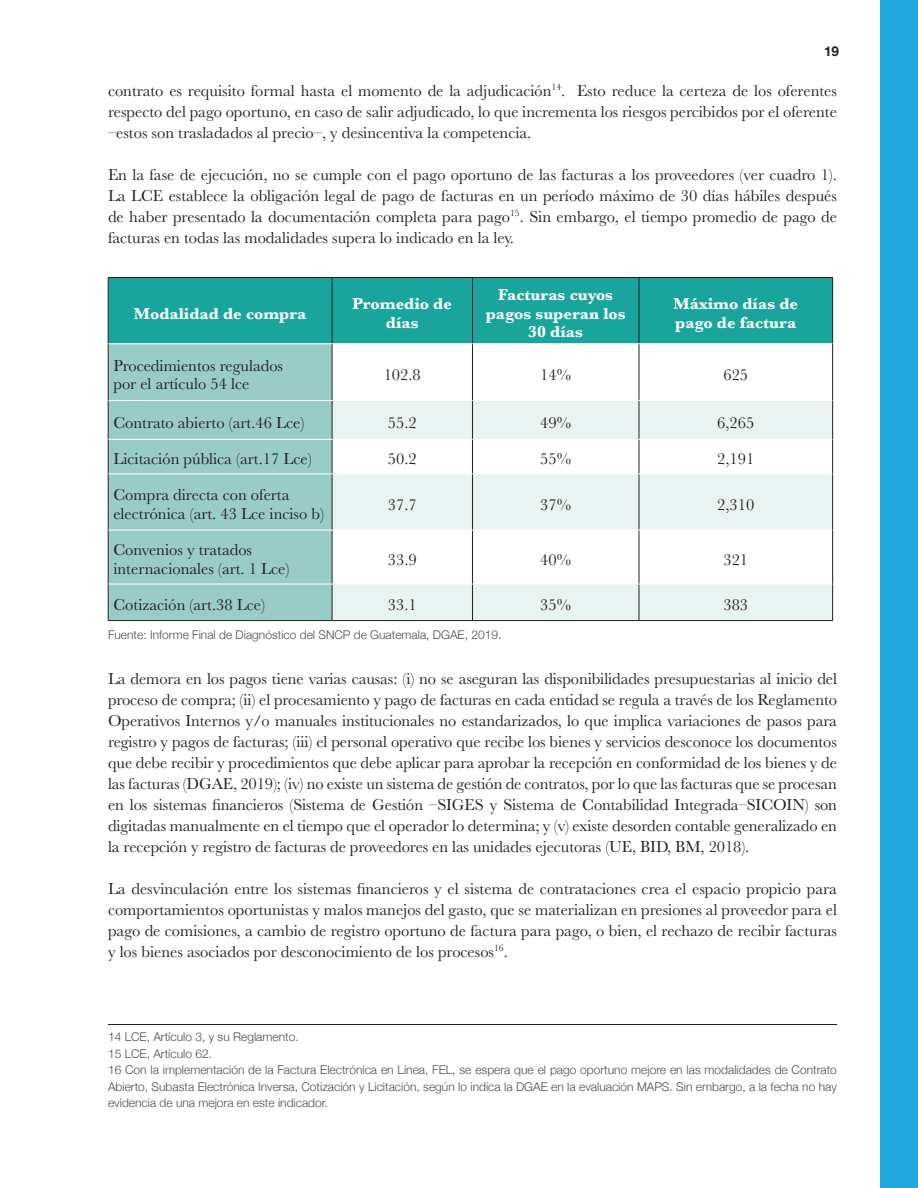
<style>
.page{position:relative;width:918px;height:1188px;background:#fff}
.page>*{position:absolute;margin:0;border:0;box-sizing:border-box;transform-origin:0 0}
.t1{font:16.5px/21px "Baskerville";color:#231f20;text-align:justify}
.t2{font:700 16.5px/19px "Baskerville";color:#fff;text-align:center}
.t3{font:700 13.5px "Helvetica Neue";color:#231f20}
.t4{font:300 12px/16.5px "Helvetica Neue";color:#4b4c4d;text-align:justify}
</style>
<div class="page">
<div style="left:880px;top:0;width:38px;height:1188px;background:#23a7df"></div>
<div style="left:109px;top:278px;width:723px;height:66px;background:#19a59b"></div>
<div style="left:109px;top:345px;width:223px;height:275px;background:#99cbc7"></div>
<svg style="left:333px;top:401px;width:499px;height:219px;fill:#e9f3f1"></svg>
<hr style="left:108px;top:277px;width:224px;height:1px;background:#231f20">
<hr style="left:108px;top:278px;width:1px;height:66px;background:#231f20">
<hr style="left:332px;top:277px;width:140px;height:1px;background:#231f20">
<hr style="left:332px;top:278px;width:1px;height:66px;background:#231f20">
<hr style="left:472px;top:277px;width:167px;height:1px;background:#231f20">
<hr style="left:472px;top:278px;width:1px;height:66px;background:#231f20">
<hr style="left:639px;top:277px;width:194px;height:1px;background:#231f20">
<hr style="left:639px;top:278px;width:1px;height:66px;background:#231f20">
<hr style="left:832px;top:278px;width:1px;height:66px;background:#231f20">
<hr style="left:108px;top:344px;width:1px;height:56px;background:#231f20">
<hr style="left:332px;top:344px;width:1px;height:56px;background:#231f20">
<hr style="left:472px;top:344px;width:1px;height:56px;background:#231f20">
<hr style="left:639px;top:344px;width:1px;height:56px;background:#231f20">
<hr style="left:832px;top:344px;width:1px;height:56px;background:#231f20">
<hr style="left:108px;top:400px;width:1px;height:39px;background:#231f20">
<hr style="left:332px;top:401px;width:1px;height:38px;background:#231f20">
<hr style="left:472px;top:401px;width:1px;height:38px;background:#231f20">
<hr style="left:639px;top:401px;width:1px;height:38px;background:#231f20">
<hr style="left:832px;top:400px;width:1px;height:39px;background:#231f20">
<hr style="left:108px;top:439px;width:1px;height:35px;background:#231f20">
<hr style="left:332px;top:440px;width:1px;height:34px;background:#231f20">
<hr style="left:472px;top:440px;width:1px;height:34px;background:#231f20">
<hr style="left:639px;top:440px;width:1px;height:34px;background:#231f20">
<hr style="left:832px;top:439px;width:1px;height:35px;background:#231f20">
<hr style="left:108px;top:474px;width:1px;height:56px;background:#231f20">
<hr style="left:332px;top:474px;width:1px;height:56px;background:#231f20">
<hr style="left:472px;top:474px;width:1px;height:56px;background:#231f20">
<hr style="left:639px;top:474px;width:1px;height:56px;background:#231f20">
<hr style="left:832px;top:474px;width:1px;height:56px;background:#231f20">
<hr style="left:108px;top:530px;width:1px;height:54px;background:#231f20">
<hr style="left:332px;top:530px;width:1px;height:54px;background:#231f20">
<hr style="left:472px;top:530px;width:1px;height:54px;background:#231f20">
<hr style="left:639px;top:530px;width:1px;height:54px;background:#231f20">
<hr style="left:832px;top:530px;width:1px;height:54px;background:#231f20">
<hr style="left:108px;top:584px;width:1px;height:36px;background:#231f20">
<hr style="left:332px;top:584px;width:1px;height:36px;background:#231f20">
<hr style="left:472px;top:584px;width:1px;height:36px;background:#231f20">
<hr style="left:639px;top:584px;width:1px;height:36px;background:#231f20">
<hr style="left:832px;top:584px;width:1px;height:36px;background:#231f20">
<hr style="left:108px;top:620px;width:224px;height:1px;background:#231f20">
<hr style="left:332px;top:620px;width:140px;height:1px;background:#231f20">
<hr style="left:472px;top:620px;width:167px;height:1px;background:#231f20">
<hr style="left:639px;top:620px;width:194px;height:1px;background:#231f20">
<hr style="left:108px;top:344px;width:224px;height:1px;background:#fff">
<hr style="left:332px;top:344px;width:140px;height:1px;background:#fff">
<hr style="left:472px;top:344px;width:167px;height:1px;background:#fff">
<hr style="left:639px;top:344px;width:193px;height:1px;background:#fff">
<hr style="left:108px;top:400px;width:224px;height:1px;background:#fff">
<hr style="left:108px;top:439px;width:224px;height:1px;background:#fff">
<hr style="left:332px;top:439px;width:140px;height:1px;background:#fff">
<hr style="left:472px;top:439px;width:167px;height:1px;background:#fff">
<hr style="left:639px;top:439px;width:193px;height:1px;background:#fff">
<hr style="left:108px;top:474px;width:224px;height:1px;background:#fff">
<hr style="left:332px;top:474px;width:140px;height:1px;background:#fff">
<hr style="left:472px;top:474px;width:167px;height:1px;background:#fff">
<hr style="left:639px;top:474px;width:193px;height:1px;background:#fff">
<hr style="left:108px;top:530px;width:224px;height:1px;background:#fff">
<hr style="left:332px;top:530px;width:140px;height:1px;background:#fff">
<hr style="left:472px;top:530px;width:167px;height:1px;background:#fff">
<hr style="left:639px;top:530px;width:193px;height:1px;background:#fff">
<hr style="left:108px;top:584px;width:224px;height:1px;background:#fff">
<hr style="left:332px;top:584px;width:140px;height:1px;background:#fff">
<hr style="left:472px;top:584px;width:167px;height:1px;background:#fff">
<hr style="left:639px;top:584px;width:193px;height:1px;background:#fff">
<hr style="left:108px;top:1024px;width:729px;height:1px;background:#231f20">
<p class="t3" style="left:824px;top:41px;width:17px">19</p>
<p class="t1" style="left:108px;top:80px;width:731px">contrato es requisito formal hasta el momento de la adjudicación<sup>14</sup>. Esto reduce la certeza de los oferentes respecto del pago oportuno, en caso de salir adjudicado, lo que incrementa los riesgos percibidos por el oferente –estos son trasladados al precio–, y desincentiva la competencia.</p>
<p class="t1" style="left:108px;top:164px;width:731px">En la fase de ejecución, no se cumple con el pago oportuno de las facturas a los proveedores (ver cuadro 1).<br>La LCE establece la obligación legal de pago de facturas en un período máximo de 30 días hábiles después de haber presentado la documentación completa para pago<sup>15</sup>. Sin embargo, el tiempo promedio de pago de facturas en todas las modalidades supera lo indicado en la ley.</p>
<p class="t2" style="left:134px;top:304px;width:174px">Modalidad de compra</p>
<p class="t2" style="left:352px;top:294px;width:101px">Promedio de días</p>
<p class="t2" style="left:486px;top:285px;width:141px">Facturas cuyos pagos superan los<br>30 días</p>
<p class="t2" style="left:673px;top:294px;width:126px">Máximo días de</p>
<p class="t2" style="left:675px;top:313px;width:123px">pago de factura</p>
<p class="t1" style="left:113px;top:355px;width:171px">Procedimientos regulados</p>
<p class="t1" style="left:113px;top:374px;width:137px">por el artículo 54 lce</p>
<p class="t1" style="left:384px;top:364px;width:39px">102.8</p>
<p class="t1" style="left:540px;top:364px;width:32px">14%</p>
<p class="t1" style="left:723px;top:364px;width:26px">625</p>
<p class="t1" style="left:113px;top:412px;width:192px">Contrato abierto (art.46 Lce)</p>
<p class="t1" style="left:388px;top:412px;width:30px">55.2</p>
<p class="t1" style="left:540px;top:412px;width:32px">49%</p>
<p class="t1" style="left:717px;top:412px;width:39px">6,265</p>
<p class="t1" style="left:113px;top:449px;width:200px">Licitación pública (art.17 Lce)</p>
<p class="t1" style="left:388px;top:449px;width:30px">50.2</p>
<p class="t1" style="left:540px;top:449px;width:32px">55%</p>
<p class="t1" style="left:717px;top:449px;width:39px">2,191</p>
<p class="t1" style="left:113px;top:486px;width:212px;line-height:18.9px">Compra directa con oferta electrónica (art. 43 Lce inciso b)</p>
<p class="t1" style="left:388px;top:494px;width:30px">37.7</p>
<p class="t1" style="left:540px;top:494px;width:32px">37%</p>
<p class="t1" style="left:717px;top:494px;width:39px">2,310</p>
<p class="t1" style="left:113px;top:541px;width:177px;line-height:18.9px">Convenios y tratados internacionales (art. 1 Lce)</p>
<p class="t1" style="left:388px;top:549px;width:30px">33.9</p>
<p class="t1" style="left:540px;top:549px;width:32px">40%</p>
<p class="t1" style="left:723px;top:549px;width:26px">321</p>
<p class="t1" style="left:113px;top:595px;width:153px">Cotización (art.38 Lce)</p>
<p class="t1" style="left:388px;top:595px;width:30px">33.1</p>
<p class="t1" style="left:540px;top:595px;width:32px">35%</p>
<p class="t1" style="left:723px;top:595px;width:26px">383</p>
<p class="t4" style="left:108px;top:625px;width:395px">Fuente: Informe Final de Diagnóstico del SNCP de Guatemala, DGAE, 2019.</p>
<p class="t1" style="left:108px;top:668px;width:731px">La demora en los pagos tiene varias causas: (i) no se aseguran las disponibilidades presupuestarias al inicio del proceso de compra; (ii) el procesamiento y pago de facturas en cada entidad se regula a través de los Reglamento Operativos Internos y/o manuales institucionales no estandarizados, lo que implica variaciones de pasos para registro y pagos de facturas; (iii) el personal operativo que recibe los bienes y servicios desconoce los documentos que debe recibir y procedimientos que debe aplicar para aprobar la recepción en conformidad de los bienes y de las facturas (DGAE, 2019); (iv) no existe un sistema de gestión de contratos, por lo que las facturas que se procesan en los sistemas financieros (Sistema de Gestión –SIGES y Sistema de Contabilidad Integrada–SICOIN) son digitadas manualmente en el tiempo que el operador lo determina; y (v) existe desorden contable generalizado en la recepción y registro de facturas de proveedores en las unidades ejecutoras (UE, BID, BM, 2018).</p>
<p class="t1" style="left:108px;top:878px;width:731px">La desvinculación entre los sistemas financieros y el sistema de contrataciones crea el espacio propicio para comportamientos oportunistas y malos manejos del gasto, que se materializan en presiones al proveedor para el pago de comisiones, a cambio de registro oportuno de factura para pago, o bien, el rechazo de recibir facturas y los bienes asociados por desconocimiento de los procesos<sup>16</sup>.</p>
<p class="t4" style="left:108px;top:1028px;width:192px">14 LCE, Artículo 3, y su Reglamento.</p>
<p class="t4" style="left:108px;top:1044px;width:106px">15 LCE, Artículo 62.</p>
<p class="t4" style="left:108px;top:1061px;width:731px">16 Con la implementación de la Factura Electrónica en Línea, FEL, se espera que el pago oportuno mejore en las modalidades de Contrato Abierto, Subasta Electrónica Inversa, Cotización y Licitación, según lo indica la DGAE en la evaluación MAPS. Sin embargo, a la fecha no hay evidencia de una mejora en este indicador.</p>
</div>
